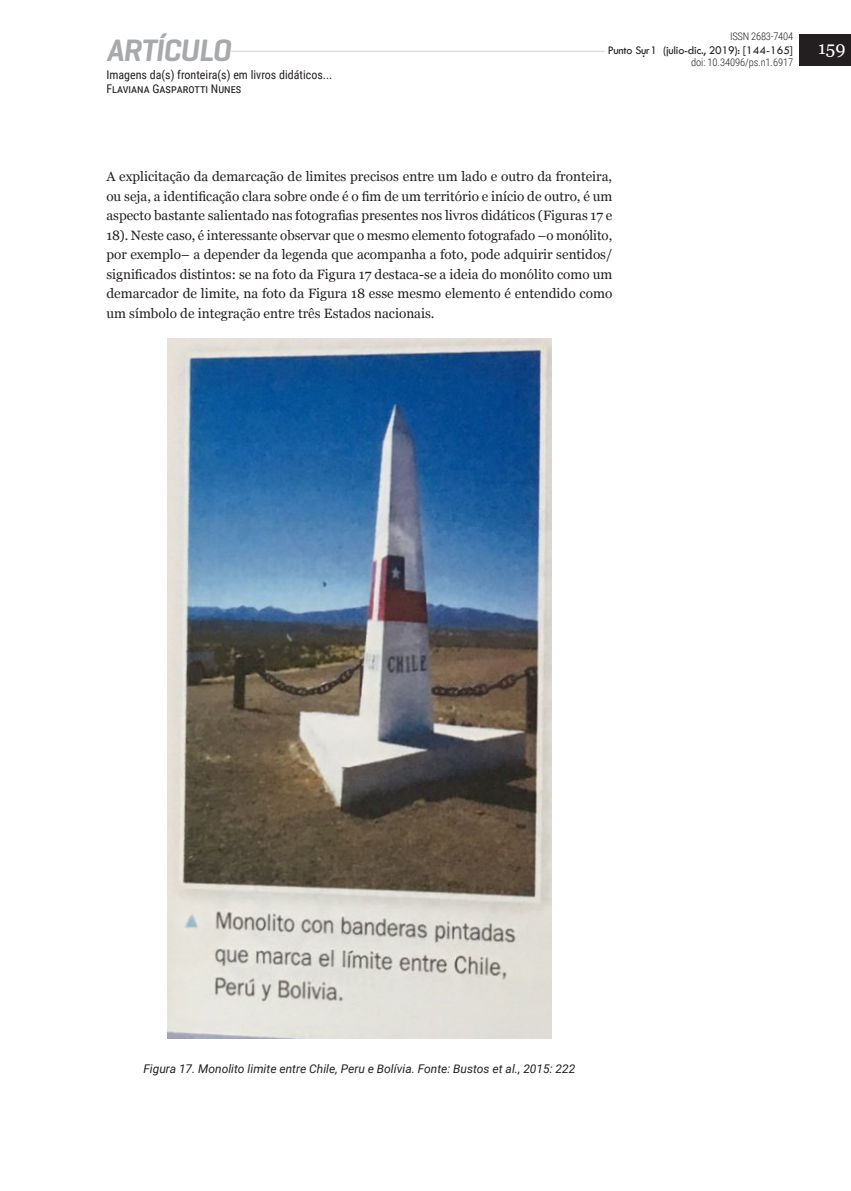
<style>
.page{position:relative;width:851px;height:1191px;background:#fff}
.page>*{position:absolute;margin:0;border:0;box-sizing:border-box;transform-origin:0 0}
.t1{font:italic 600 31.5px "Geogrotesque";letter-spacing:-.03em;color:#a8a9ad}
.t2{font:18px "Georgia";color:#fff}
.art-texto-principal{font:13.5px/19.5px "Georgia";color:#231f20;text-align:justify}
.imagen-epigrafe{font:italic 12px "Roboto";color:#231f20}
.t3{font:12px/14.4px "Roboto Condensed";color:#231f20}
.t4{font:12px "Tw Cen";letter-spacing:-.02em;color:#231f20}
.t5{font:300 10.5px "Roboto Condensed";letter-spacing:-.01em;color:#231f20}
</style>
<div class="page">
<hr style="left:106px;top:51px;width:546px;height:1px;background:#d1d2d4">
<div style="left:799px;top:35px;width:51px;height:31px;background:#231f20"></div>
<div style="left:604px;top:43px;width:38px;height:15px;background:#fff"></div>
<hr style="left:642px;top:46px;width:3px;height:15px;background:#fff">
<div style="left:645px;top:43px;width:148px;height:15px;background:#fff"></div>
<div style="left:106px;top:35px;width:125px;height:26px;background:#fff"></div>
<img style="left:167px;top:339px;width:384px;height:699px">
<h1 class="t1" style="left:106px;top:31px;width:126px">ARTÍCULO</h1>
<p class="t3" style="left:106px;top:67px;width:227px">Imagens da(s) fronteira(s) em livros didáticos...<br>Flaviana Gasparotti Nunes</p>
<p class="t5" style="left:730px;top:29px;width:65px">ISSN 2683-7404</p>
<p class="t4" style="left:607px;top:43px;width:187px">Punto Su.r1 (julio-dic., 2019): [144-165]</p>
<p class="t5" style="left:691px;top:55px;width:103px">doi: 10.34096/ps.n1.6917</p>
<h2 class="t2" style="left:818px;top:35px;width:29px">159</h2>
<p class="art-texto-principal" style="left:106px;top:166px;width:507px">A explicitação da demarcação de limites precisos entre um lado e outro da fronteira, ou seja, a identificação clara sobre onde é o fim de um território e início de outro, é um aspecto bastante salientado nas fotografias presentes nos livros didáticos (Figuras 17 e 18). Neste caso, é interessante observar que o mesmo elemento fotografado –o monólito, por exemplo– a depender da legenda que acompanha a foto, pode adquirir sentidos/ significados distintos: se na foto da Figura 17 destaca-se a ideia do monólito como um demarcador de limite, na foto da Figura 18 esse mesmo elemento é entendido como um símbolo de integração entre três Estados nacionais.</p>
<p class="imagen-epigrafe" style="left:143px;top:1060px;width:433px">Figura 17. Monolito limite entre Chile, Peru e Bolívia. Fonte: Bustos et al., 2015: 222</p>
</div>
